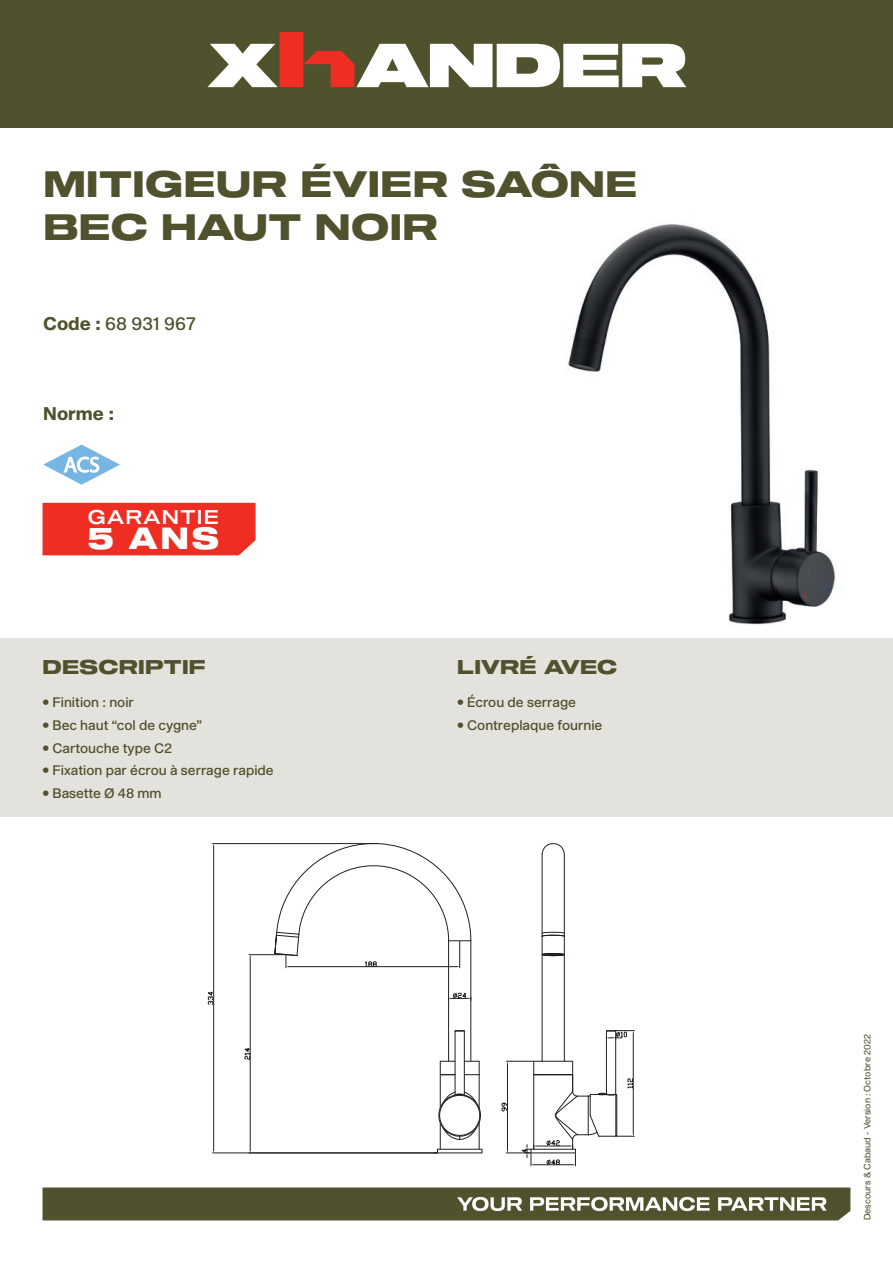
<style>
.page{position:relative;width:893px;height:1263px;background:#fff}
.page>*{position:absolute;margin:0;border:0;box-sizing:border-box;transform-origin:0 0}
.t1{font:36px/43.2px "Shapiro 75 Heavy Extd";letter-spacing:.01em;color:#50512d}
.t2{font:30px "Shapiro 85 Super Heavy Wide";color:#fff}
.t3{font:19.5px "Shapiro 75 Heavy Extd";letter-spacing:.01em;color:#50512d}
.t4{font:19.5px "Shapiro 55 Middle Wide";letter-spacing:.06em;color:#fff}
.t5{font:18px "Shapiro 55 Middle";color:#50512d}
.t6{font:800 18px "Shapiro 75";color:#50512d}
.t7{font:13.5px "Shapiro 55 Middle";color:#50512d}
.t8{font:9px "Shapiro 45 Welter";color:#50512d}
.s1{font-family:"Shapiro 75";font-weight:800}
</style>
<div class="page">
<svg style="left:43px;top:1187px;width:807px;height:33px;background:#636444"></svg>
<div style="left:0;top:0;width:893px;height:128px;background:#50512d"></div>
<svg style="left:207px;top:32px;width:479px;height:55px"></svg>
<img style="left:568px;top:224px;width:267px;height:401px">
<div style="left:0;top:638px;width:893px;height:178px;background:#e3e2dc"></div>
<div style="left:43px;top:503px;width:213px;height:52px;background:#ee2e22"></div>
<svg style="left:43px;top:445px;width:77px;height:40px"></svg>
<hr style="left:434px;top:1153px;width:48px;height:1px;background:#231f20">
<svg style="left:441px;top:1074px;width:14px;height:1px"></svg>
<svg style="left:441px;top:1061px;width:14px;height:1px"></svg>
<hr style="left:440px;top:1061px;width:1px;height:47px;background:#231f20">
<hr style="left:448px;top:941px;width:1px;height:120px;background:#231f20">
<hr style="left:455px;top:1031px;width:1px;height:64px;background:#231f20">
<hr style="left:464px;top:1031px;width:1px;height:64px;background:#231f20">
<hr style="left:471px;top:941px;width:1px;height:120px;background:#231f20">
<svg style="left:464px;top:1061px;width:16px;height:14px"></svg>
<hr style="left:479px;top:1075px;width:1px;height:33px;background:#231f20">
<hr style="left:531px;top:1153px;width:44px;height:1px;background:#231f20">
<hr style="left:531px;top:1149px;width:44px;height:1px;background:#231f20">
<hr style="left:533px;top:1061px;width:1px;height:88px;background:#231f20">
<hr style="left:542px;top:855px;width:1px;height:81px;background:#231f20">
<hr style="left:542px;top:936px;width:1px;height:125px;background:#231f20">
<hr style="left:564px;top:855px;width:1px;height:81px;background:#231f20">
<hr style="left:564px;top:936px;width:1px;height:125px;background:#231f20">
<div style="left:533px;top:1061px;width:40px;height:14px;border:1px solid #231f20"></div>
<hr style="left:534px;top:1061px;width:39px;height:1px;background:#231f20">
<hr style="left:606px;top:1031px;width:1px;height:63px;background:#231f20">
<hr style="left:615px;top:1031px;width:1px;height:63px;background:#231f20">
<svg style="left:455px;top:1030px;width:10px;height:2px"></svg>
<svg style="left:542px;top:843px;width:23px;height:12px"></svg>
<svg style="left:432px;top:1089px;width:51px;height:64px"></svg>
<svg style="left:542px;top:953px;width:23px;height:3px"></svg>
<svg style="left:542px;top:932px;width:23px;height:5px"></svg>
<hr style="left:213px;top:843px;width:164px;height:1px;background:#231f20">
<hr style="left:213px;top:1153px;width:224px;height:1px;background:#231f20">
<hr style="left:213px;top:846px;width:1px;height:304px;background:#231f20">
<svg style="left:207px;top:991px;width:6px;height:14px"></svg>
<svg style="left:274px;top:843px;width:197px;height:125px"></svg>
<hr style="left:249px;top:954px;width:36px;height:1px;background:#231f20">
<hr style="left:250px;top:957px;width:1px;height:193px;background:#231f20">
<svg style="left:244px;top:1048px;width:6px;height:12px"></svg>
<svg style="left:448px;top:992px;width:24px;height:8px"></svg>
<hr style="left:533px;top:1164px;width:40px;height:1px;background:#231f20">
<hr style="left:536px;top:1146px;width:34px;height:1px;background:#231f20">
<hr style="left:507px;top:1063px;width:1px;height:87px;background:#231f20">
<svg style="left:506px;top:1061px;width:27px;height:2px"></svg>
<svg style="left:502px;top:1103px;width:5px;height:8px"></svg>
<svg style="left:506px;top:1144px;width:30px;height:22px"></svg>
<hr style="left:633px;top:1033px;width:1px;height:101px;background:#231f20">
<svg style="left:547px;top:1075px;width:87px;height:91px"></svg>
<svg style="left:606px;top:1030px;width:28px;height:9px"></svg>
<h1 class="t1" style="left:43px;top:164px;width:595px">MITIGEUR ÉVIER SAÔNE<br>BEC HAUT NOIR</h1>
<h3 class="t5" style="left:43px;top:311px;width:154px"><span class="s1">Code :</span> 68 931 967</h3>
<h3 class="t6" style="left:43px;top:400px;width:72px">Norme :</h3>
<h3 class="t4" style="left:88px;top:503px;width:133px">GARANTIE</h3>
<h2 class="t2" style="left:129px;top:517px;width:92px">ANS</h2>
<h2 class="t2" style="left:88px;top:517px;width:27px">5</h2>
<h3 class="t3" style="left:43px;top:653px;width:165px">DESCRIPTIF</h3>
<p class="t7" style="left:43px;top:693px;width:93px">• Finition : noir</p>
<p class="t7" style="left:43px;top:715px;width:161px">• Bec haut “col de cygne“</p>
<p class="t7" style="left:43px;top:738px;width:131px">• Cartouche type C2</p>
<p class="t7" style="left:43px;top:761px;width:233px">• Fixation par écrou à serrage rapide</p>
<p class="t7" style="left:43px;top:783px;width:121px">• Basette Ø 48 mm</p>
<h3 class="t3" style="left:457px;top:653px;width:162px">LIVRÉ AVEC</h3>
<p class="t7" style="left:457px;top:693px;width:120px">• Écrou de serrage</p>
<p class="t7" style="left:457px;top:715px;width:147px">• Contreplaque fournie</p>
<p class="t8" style="left:861px;top:1220px;width:188px;rotate:-90deg">Descours &amp; Cabaud - Version : Octobre 2022</p>
</div>
